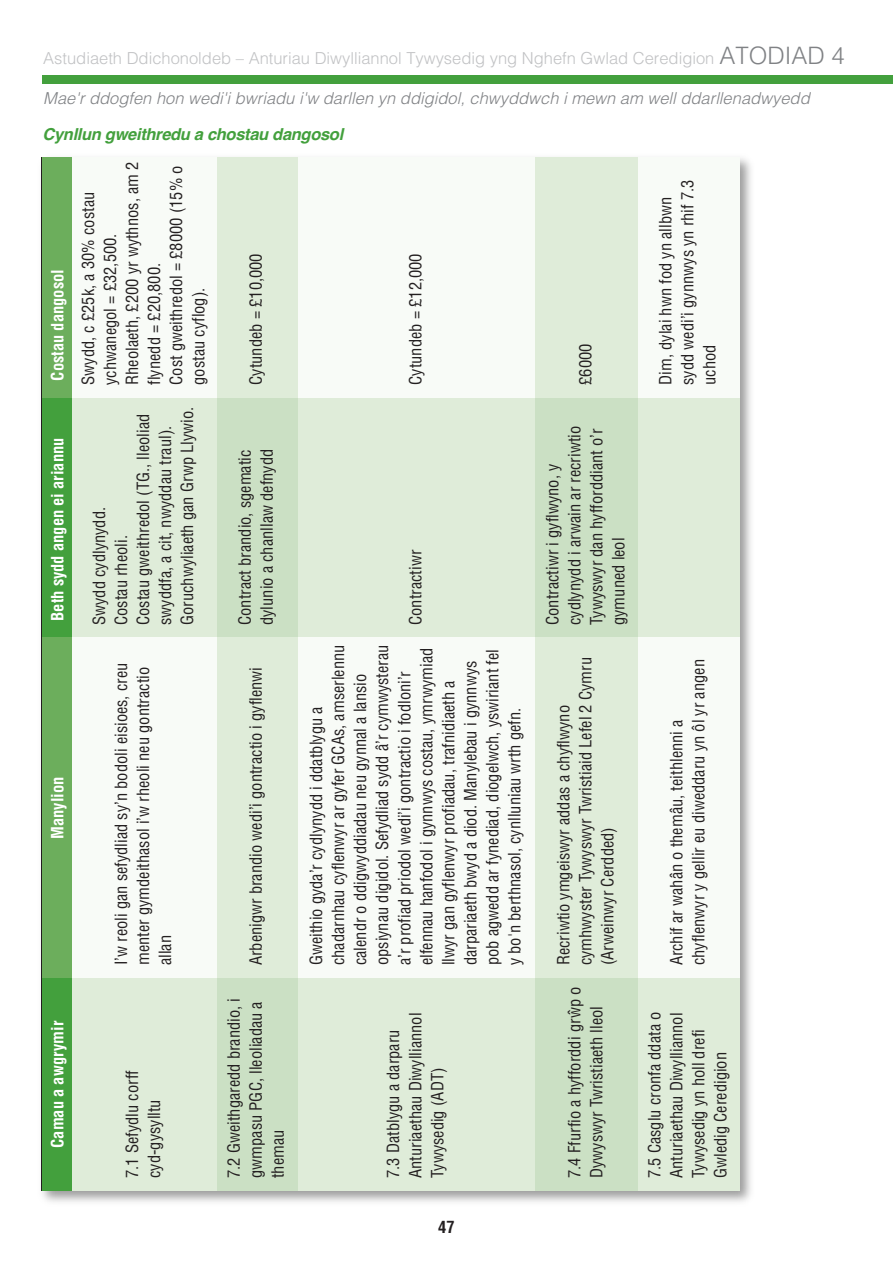
<style>
.page{position:relative;width:893px;height:1263px;background:#fff}
.page>*{position:absolute;margin:0;border:0;box-sizing:border-box;transform-origin:0 0}
.t1{font:condensed 16.5px/22px "Helvetica";color:#231f20}
.t2{font:300 16.5px "Helvetica";color:#c1c2c4}
.t3{font:italic 300 16.5px "Helvetica";color:#808285}
.t4{font:700 condensed 16.5px "Helvetica";color:#fff}
.t5{font:italic 700 16.5px "Helvetica";letter-spacing:-.02em;color:#43a03d}
.t6{font:700 condensed 16.5px "Helvetica";color:#231f20}
.s1{font-size:24px;color:#808285}
</style>
<div class="page">
<img style="left:41px;top:157px;width:710px;height:1045px">
<div style="left:43px;top:75px;width:850px;height:9px;background:#43a03d"></div>
<div style="left:72px;top:978px;width:145px;height:213px;background:#dfecd9"></div>
<div style="left:72px;top:398px;width:145px;height:240px;background:#dfecd9"></div>
<div style="left:72px;top:638px;width:145px;height:340px;background:#f8fbf7"></div>
<div style="left:72px;top:157px;width:145px;height:241px;background:#f8fbf7"></div>
<div style="left:298px;top:978px;width:238px;height:213px;background:#dfecd9"></div>
<div style="left:298px;top:398px;width:238px;height:240px;background:#dfecd9"></div>
<div style="left:298px;top:638px;width:238px;height:340px;background:#f8fbf7"></div>
<div style="left:298px;top:157px;width:238px;height:241px;background:#f8fbf7"></div>
<div style="left:638px;top:978px;width:102px;height:213px;background:#dfecd9"></div>
<div style="left:638px;top:398px;width:102px;height:240px;background:#dfecd9"></div>
<div style="left:638px;top:638px;width:102px;height:340px;background:#f8fbf7"></div>
<div style="left:638px;top:157px;width:102px;height:241px;background:#f8fbf7"></div>
<div style="left:217px;top:978px;width:81px;height:213px;background:#cbe0c4"></div>
<div style="left:217px;top:398px;width:81px;height:240px;background:#cbe0c4"></div>
<div style="left:217px;top:638px;width:81px;height:340px;background:#dfecd9"></div>
<div style="left:217px;top:157px;width:81px;height:241px;background:#dfecd9"></div>
<div style="left:536px;top:978px;width:102px;height:213px;background:#cbe0c4"></div>
<div style="left:536px;top:398px;width:102px;height:240px;background:#cbe0c4"></div>
<div style="left:536px;top:638px;width:102px;height:340px;background:#dfecd9"></div>
<div style="left:536px;top:157px;width:102px;height:241px;background:#dfecd9"></div>
<div style="left:43px;top:978px;width:29px;height:213px;background:#43a03d"></div>
<div style="left:43px;top:398px;width:29px;height:240px;background:#43a03d"></div>
<div style="left:43px;top:157px;width:29px;height:241px;background:#6cae5c"></div>
<div style="left:43px;top:638px;width:29px;height:340px;background:#6cae5c"></div>
<p class="t2" style="left:43px;top:52px;width:803px">Astudiaeth Ddichonoldeb – Anturiau Diwylliannol Tywysedig yng Nghefn Gwlad Ceredigion <span class="s1">ATODIAD 4</span></p>
<p class="t3" style="left:43px;top:92px;width:771px">Mae'r ddogfen hon wedi'i bwriadu i'w darllen yn ddigidol, chwyddwch i mewn am well ddarllenadwyedd</p>
<p class="t5" style="left:43px;top:129px;width:302px">Cynllun gweithredu a chostau dangosol</p>
<p class="t4" style="left:51px;top:381px;width:113px;rotate:-90deg">Costau dangosol</p>
<p class="t1" style="left:123px;top:385px;width:225px;rotate:-90deg">Rheolaeth, £200 yr wythnos, am 2 flynedd = £20,800.</p>
<p class="t1" style="left:167px;top:385px;width:221px;rotate:-90deg">Cost gweithredol = £8000 (15% o gostau cyflog).</p>
<p class="t1" style="left:78px;top:385px;width:194px;rotate:-90deg">Swydd, c £25k, a 30% costau ychwanegol = £32,500.</p>
<p class="t1" style="left:246px;top:385px;width:133px;rotate:-90deg">Cytundeb = £10,000</p>
<p class="t1" style="left:406px;top:385px;width:133px;rotate:-90deg">Cytundeb = £12,000</p>
<p class="t4" style="left:51px;top:621px;width:185px;rotate:-90deg">Beth sydd angen ei ariannu</p>
<p class="t4" style="left:51px;top:839px;width:64px;rotate:-90deg">Manylion</p>
<p class="t4" style="left:51px;top:1148px;width:128px;rotate:-90deg">Camau a awgrymir</p>
<p class="t1" style="left:134px;top:625px;width:213px;rotate:-90deg">Costau gweithredol (TG., lleoliad swyddfa, a cit, nwyddau traul).</p>
<p class="t1" style="left:178px;top:625px;width:220px;rotate:-90deg">Goruchwyliaeth gan Grwp Llywio.</p>
<p class="t1" style="left:111px;top:965px;width:304px;rotate:-90deg">I’w reoli gan sefydliad sy’n bodoli eisioes, creu menter gymdeithasol i’w rheoli neu gontractio allan</p>
<p class="t1" style="left:89px;top:625px;width:120px;rotate:-90deg">Swydd cydlynydd.</p>
<p class="t1" style="left:111px;top:625px;width:91px;rotate:-90deg">Costau rheoli.</p>
<p class="t1" style="left:123px;top:1178px;width:110px;rotate:-90deg">7.1 Sefydlu corff</p>
<p class="t1" style="left:145px;top:1178px;width:80px;rotate:-90deg">cyd-gysylltu</p>
<p class="t1" style="left:235px;top:625px;width:177px;rotate:-90deg">Contract brandio, sgematic</p>
<p class="t1" style="left:257px;top:625px;width:178px;rotate:-90deg">dylunio a chanllaw defnydd</p>
<p class="t1" style="left:246px;top:965px;width:300px;rotate:-90deg">Arbenigwr brandio wedi’i gontractio i gyflenwi</p>
<p class="t1" style="left:224px;top:1178px;width:182px;rotate:-90deg">7.2 Gweithgaredd brandio, i gwmpasu PGC, lleoliadau a themau</p>
<p class="t1" style="left:406px;top:625px;width:77px;rotate:-90deg">Contractiwr</p>
<p class="t1" style="left:328px;top:965px;width:322px;rotate:-90deg">chadarnhau cyflenwyr ar gyfer GCAs, amserlennu calendr o ddigwyddiadau neu gynnal a lansio opsiynau digidol. Sefydliad sydd â’r cymwysterau a’r profiad priodol wedi’i gontractio i fodloni’r elfennau hanfodol i gynnwys costau, ymrwymiad llwyr gan gyflenwyr profiadau, trafnidiaeth a darpariaeth bwyd a diod. Manylebau i gynnwys pob agwedd ar fynediad, diogelwch, yswiriant fel y bo'n berthnasol, cynlluniau wrth gefn.</p>
<p class="t1" style="left:306px;top:965px;width:260px;rotate:-90deg">Gweithio gyda’r cydlynydd i ddatblygu a</p>
<p class="t1" style="left:384px;top:1178px;width:167px;rotate:-90deg">7.3 Datblygu a darparu<br>Anturiaethau Diwylliannol<br>Tywysedig (ADT)</p>
<p class="t6" style="left:438px;top:1220px;width:18px">47</p>
<p class="t1" style="left:576px;top:385px;width:43px;rotate:-90deg">£6000</p>
<p class="t1" style="left:543px;top:625px;width:201px;rotate:-90deg">Contractiwr i gyflwyno, y cydlynydd i arwain ar recriwtio<br>Tywyswyr dan hyfforddiant o’r gymuned leol</p>
<p class="t1" style="left:554px;top:965px;width:310px;rotate:-90deg">Recriwtio ymgeiswyr addas a chyflwyno cymhwyster Tywyswyr Twristiaid Lefel 2 Cymru (Arweinwyr Cerdded)</p>
<p class="t1" style="left:565px;top:1178px;width:193px;rotate:-90deg">7.4 Ffurfio a hyfforddi gr ˆwp o<br>Dywyswyr Twristiaeth lleol</p>
<p class="t1" style="left:678px;top:385px;width:207px;rotate:-90deg">sydd wedi’i gynnwys yn rhif 7.3 uchod</p>
<p class="t1" style="left:656px;top:385px;width:189px;rotate:-90deg">Dim, dylai hwn fod yn allbwn</p>
<p class="t1" style="left:689px;top:965px;width:308px;rotate:-90deg">chyflenwyr y gellir eu diweddaru yn ôl yr angen</p>
<p class="t1" style="left:667px;top:965px;width:247px;rotate:-90deg">Archif ar wahân o themâu, teithlenni a</p>
<p class="t1" style="left:645px;top:1178px;width:168px;rotate:-90deg">7.5 Casglu cronfa ddata o<br>Anturiaethau Diwylliannol<br>Tywysedig yn holl drefi<br>Gwledig Ceredigion</p>
</div>
